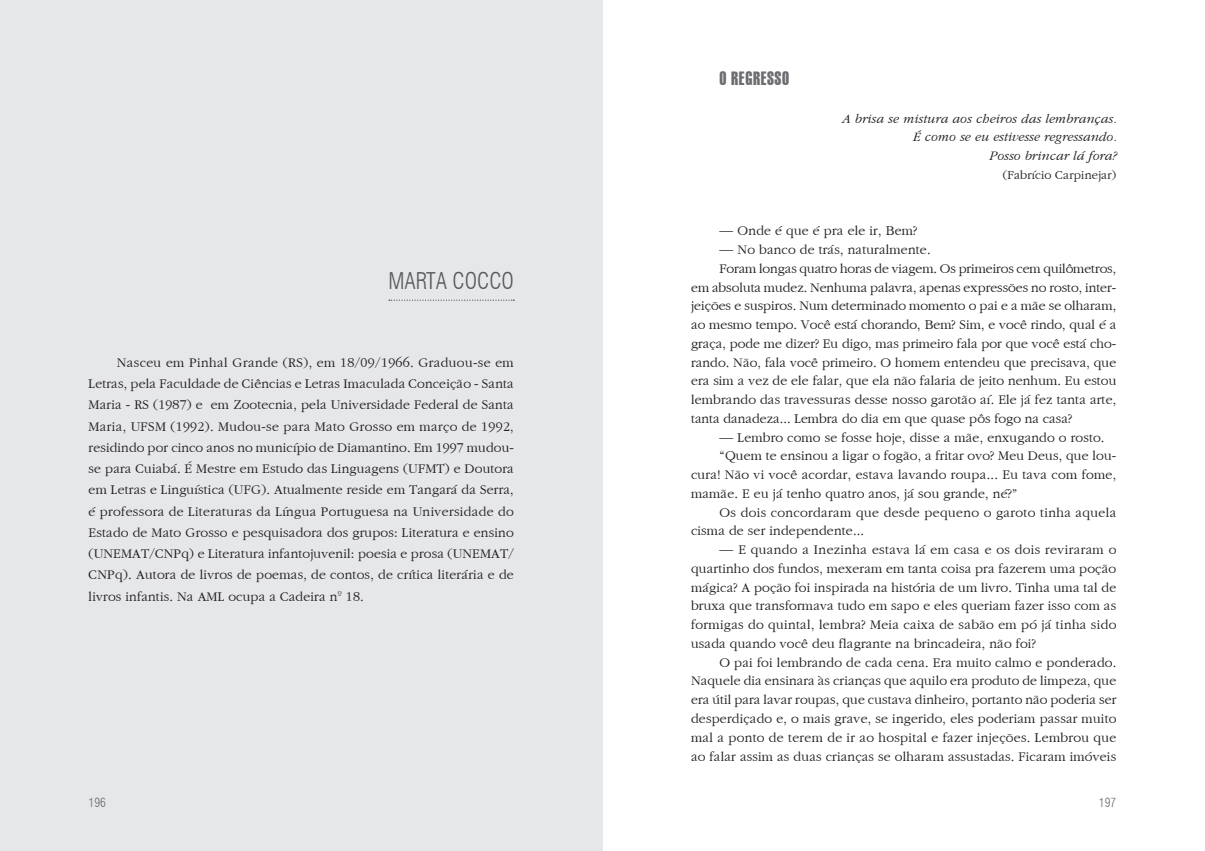
<style>
.page{position:relative;width:1205px;height:851px;background:#fff}
.page>*{position:absolute;margin:0;border:0;box-sizing:border-box;transform-origin:0 0}
.t1{font:300 condensed 22.5px "Swiss 721 BT";color:#57585a}
.t2{font:18.75px "Swiss 911 BT Extra Compressed";letter-spacing:.035em;color:#6c6d70}
.t3{font:14.38px/21.2px "Garnet";letter-spacing:.015em;color:#231f20;text-align:justify}
.t4{font:14.38px "Garnet";letter-spacing:-.005em;color:#231f20}
.t5{font:italic 13.12px/18.8px "Garnet";letter-spacing:.015em;color:#231f20;text-align:right}
.t6{font:13.12px "Garnet";letter-spacing:.015em;color:#231f20}
.t7{font:300 condensed 12.5px "Swiss 721 BT";color:#6c6d70}
</style>
<div class="page">
<div style="left:0;top:0;width:602px;height:850px;background:#e6e7e9"></div>
<svg style="left:389px;top:299px;width:125px;height:2px"></svg>
<h1 class="t1" style="left:388px;top:267px;width:127px">MARTA COCCO</h1>
<p class="t3" style="left:89px;top:352px;width:427px;text-indent:28px">Nasceu em Pinhal Grande (RS), em 18/09/1966. Graduou-se em Letras, pela Faculdade de Ciências e Letras Imaculada Conceição - Santa Maria - RS (1987) e em Zootecnia, pela Universidade Federal de Santa Maria, UFSM (1992). Mudou-se para Mato Grosso em março de 1992, residindo por cinco anos no município de Diamantino. Em 1997 mudou&shy;se para Cuiabá. É Mestre em Estudo das Linguagens (UFMT) e Doutora em Letras e Linguística (UFG). Atualmente reside em Tangará da Serra, é professora de Literaturas da Língua Portuguesa na Universidade do Estado de Mato Grosso e pesquisadora dos grupos: Literatura e ensino (UNEMAT/CNPq) e Literatura infantojuvenil: poesia e prosa (UNEMAT/ CNPq). Autora de livros de poemas, de contos, de crítica literária e de livros infantis. Na AML ocupa a Cadeira nº 18.</p>
<h2 class="t2" style="left:719px;top:68px;width:71px">O REGRESSO</h2>
<p class="t5" style="left:841px;top:109px;width:276px">A brisa se mistura aos cheiros das lembranças.<br>É como se eu estivesse regressando.<br>Posso brincar lá fora?</p>
<p class="t6" style="left:1002px;top:168px;width:115px">(Fabrício Carpinejar)</p>
<p class="t3" style="left:719px;top:220px;width:199px">— Onde é que é pra ele ir, Bem?</p>
<p class="t3" style="left:719px;top:239px;width:213px">— No banco de trás, naturalmente.</p>
<p class="t4" style="left:719px;top:261px;width:398px">Foram longas quatro horas de viagem. Os primeiros cem quilômetros,</p>
<p class="t3" style="left:691px;top:276px;width:427px">em absoluta mudez. Nenhuma palavra, apenas expressões no rosto, inter-</p>
<p class="t3" style="left:691px;top:295px;width:427px">jeições e suspiros. Num determinado momento o pai e a mãe se olharam,</p>
<p class="t3" style="left:691px;top:314px;width:427px">ao mesmo tempo. Você está chorando, Bem? Sim, e você rindo, qual é a</p>
<p class="t3" style="left:691px;top:333px;width:427px">graça, pode me dizer? Eu digo, mas primeiro fala por que você está cho-</p>
<p class="t3" style="left:691px;top:351px;width:427px">rando. Não, fala você primeiro. O homem entendeu que precisava, que</p>
<p class="t3" style="left:691px;top:370px;width:427px">era sim a vez de ele falar, que ela não falaria de jeito nenhum. Eu estou</p>
<p class="t3" style="left:691px;top:389px;width:427px">lembrando das travessuras desse nosso garotão aí. Ele já fez tanta arte,</p>
<p class="t3" style="left:691px;top:408px;width:382px">tanta danadeza... Lembra do dia em que quase pôs fogo na casa?</p>
<p class="t3" style="left:719px;top:426px;width:387px">— Lembro como se fosse hoje, disse a mãe, enxugando o rosto.</p>
<p class="t3" style="left:719px;top:445px;width:398px">“Quem te ensinou a ligar o fogão, a fritar ovo? Meu Deus, que lou-</p>
<p class="t3" style="left:691px;top:464px;width:427px">cura! Não vi você acordar, estava lavando roupa... Eu tava com fome,</p>
<p class="t3" style="left:691px;top:483px;width:328px">mamãe. E eu já tenho quatro anos, já sou grande, né?”</p>
<p class="t3" style="left:719px;top:501px;width:398px">Os dois concordaram que desde pequeno o garoto tinha aquela</p>
<p class="t3" style="left:691px;top:520px;width:174px">cisma de ser independente...</p>
<p class="t3" style="left:691px;top:540px;width:427px;line-height:18.8px;text-indent:28px">— E quando a Inezinha estava lá em casa e os dois reviraram o quartinho dos fundos, mexeram em tanta coisa pra fazerem uma poção mágica? A poção foi inspirada na história de um livro. Tinha uma tal de bruxa que transformava tudo em sapo e eles queriam fazer isso com as formigas do quintal, lembra? Meia caixa de sabão em pó já tinha sido usada quando você deu flagrante na brincadeira, não foi?</p>
<p class="t3" style="left:691px;top:653px;width:427px;line-height:18.8px;text-indent:28px">O pai foi lembrando de cada cena. Era muito calmo e ponderado.<br>Naquele dia ensinara às crianças que aquilo era produto de limpeza, que era útil para lavar roupas, que custava dinheiro, portanto não poderia ser desperdiçado e, o mais grave, se ingerido, eles poderiam passar muito mal a ponto de terem de ir ao hospital e fazer injeções. Lembrou que ao falar assim as duas crianças se olharam assustadas. Ficaram imóveis</p>
<p class="t7" style="left:89px;top:795px;width:19px">196</p>
<p class="t7" style="left:1099px;top:795px;width:19px">197</p>
</div>
